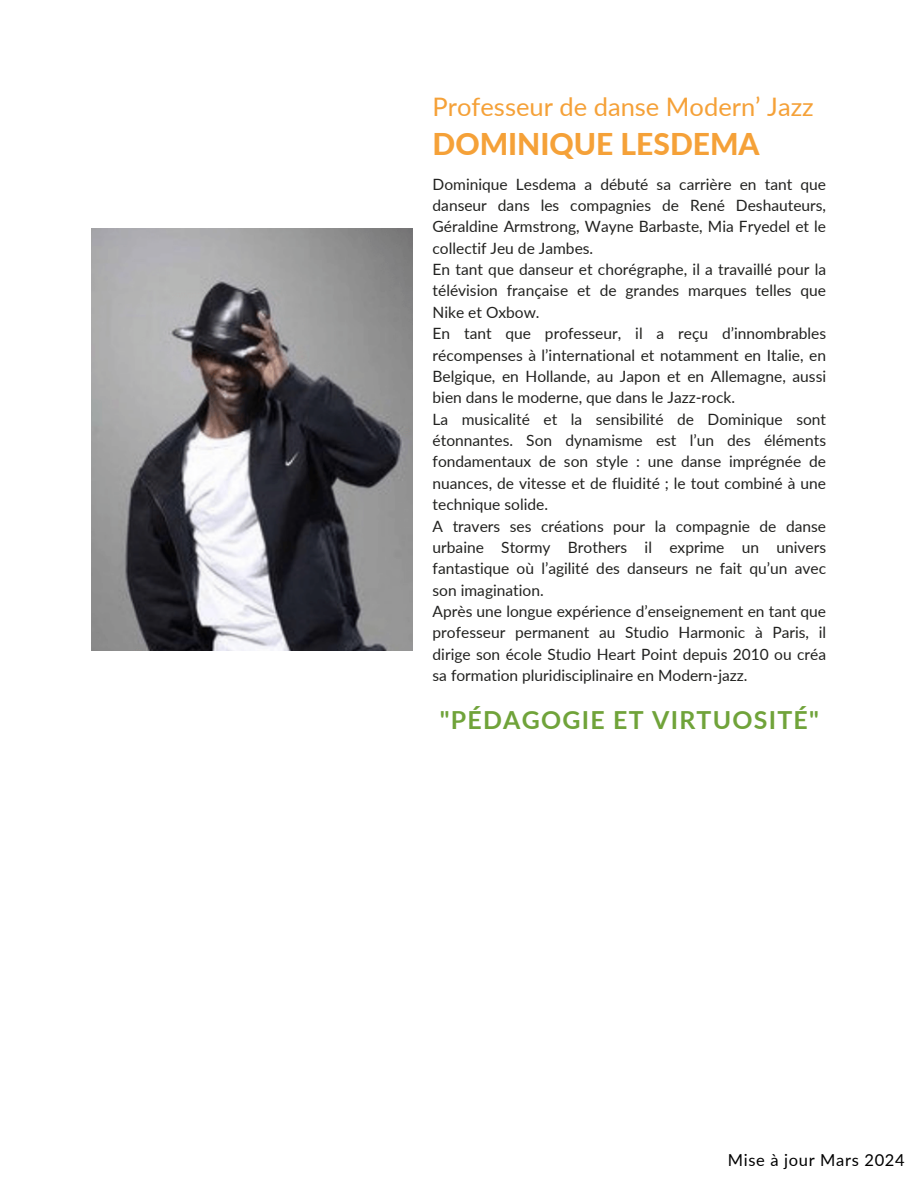
<style>
.page{position:relative;width:918px;height:1188px;background:#fff}
.page>*{position:absolute;margin:0;border:0;box-sizing:border-box;transform-origin:0 0}
.t1{font:800 30px "Lato";color:#f5a138}
.t2{font:25.5px "Lato";color:#f5a138}
.t3{font:700 24.9px "Lato";letter-spacing:.05em;color:#70a33a}
.t4{font:16.5px "Lato";letter-spacing:.04em;color:#000}
.t5{font:15.6px/21.3px "Lato";color:#222220;text-align:justify}
</style>
<div class="page">
<img style="left:92px;top:229px;width:320px;height:422px">
<p class="t2" style="left:433px;top:91px;width:383px">Professeur de danse Modern’ Jazz</p>
<p class="t1" style="left:433px;top:126px;width:329px">DOMINIQUE LESDEMA</p>
<h2 class="t5" style="left:433px;top:173px;width:395px">Dominique Lesdema a débuté sa carrière en tant que danseur dans les compagnies de René Deshauteurs, Géraldine Armstrong, Wayne Barbaste, Mia Fryedel et le collectif Jeu de Jambes.</h2>
<p class="t5" style="left:433px;top:258px;width:395px">En tant que danseur et chorégraphe, il a travaillé pour la télévision française et de grandes marques telles que Nike et Oxbow.</p>
<p class="t5" style="left:433px;top:323px;width:395px">En tant que professeur, il a reçu d’innombrables récompenses à l’international et notamment en Italie, en Belgique, en Hollande, au Japon et en Allemagne, aussi bien dans le moderne, que dans le Jazz-rock.</p>
<p class="t5" style="left:433px;top:408px;width:395px">La musicalité et la sensibilité de Dominique sont étonnantes. Son dynamisme est l’un des éléments fondamentaux de son style : une danse imprégnée de nuances, de vitesse et de fluidité ; le tout combiné à une technique solide.</p>
<p class="t5" style="left:433px;top:515px;width:395px">A travers ses créations pour la compagnie de danse urbaine Stormy Brothers il exprime un univers fantastique où l’agilité des danseurs ne fait qu’un avec son imagination.</p>
<p class="t5" style="left:433px;top:600px;width:395px">Après une longue expérience d’enseignement en tant que professeur permanent au Studio Harmonic à Paris, il dirige son école Studio Heart Point depuis 2010 ou créa sa formation pluridisciplinaire en Modern-jazz.</p>
<h1 class="t3" style="left:440px;top:704px;width:381px">"PÉDAGOGIE ET VIRTUOSITÉ"</h1>
<p class="t4" style="left:728px;top:1150px;width:178px">Mise à jour Mars 2024</p>
</div>
